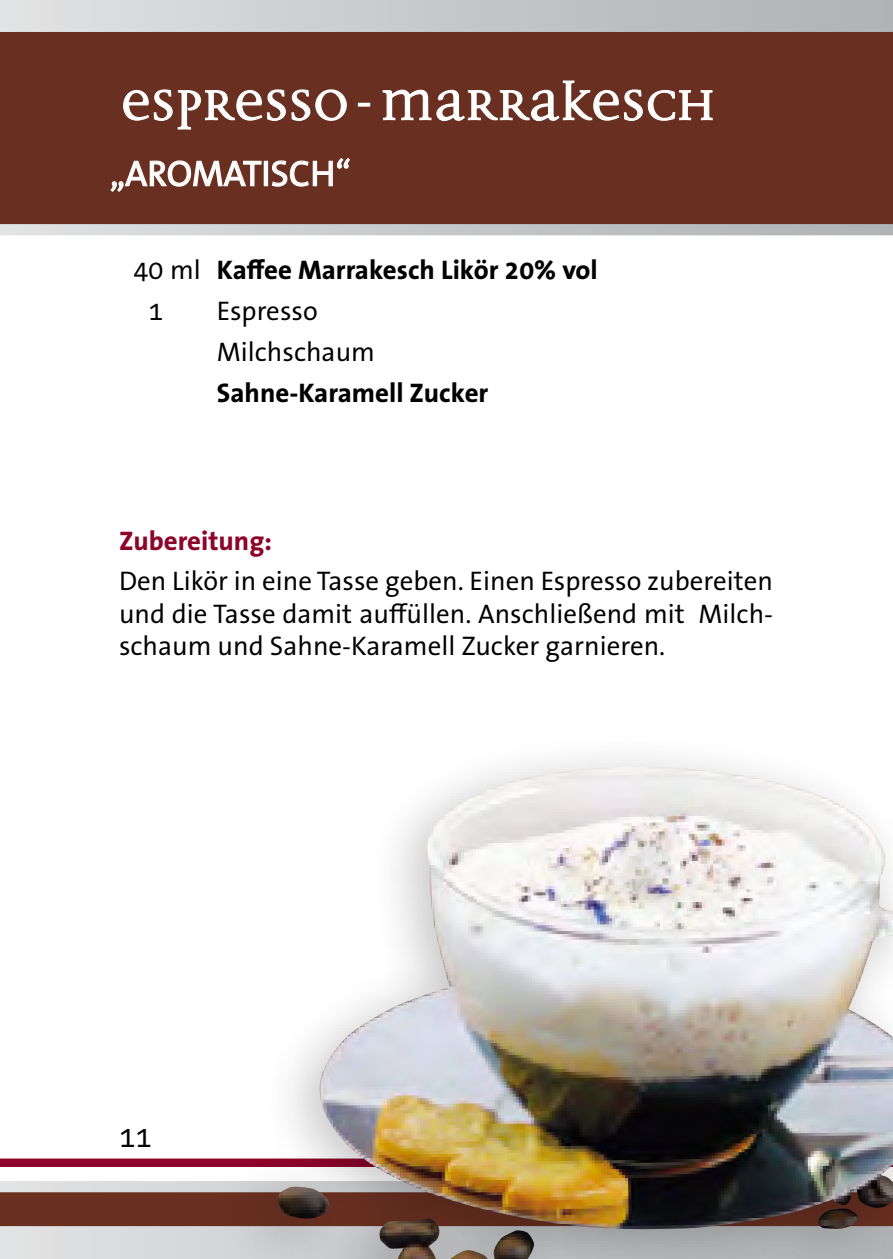
<style>
.page{position:relative;width:893px;height:1259px;background:#fff}
.page>*{position:absolute;margin:0;border:0;box-sizing:border-box;transform-origin:0 0}
.t1{font:75px "Disturbance OT";color:#fff}
.t2{font:36px "The Sans Office";letter-spacing:-.005em;color:#fff}
.t3{font:30px "The Sans Office";color:#000}
.t4{font:27px/32.4px "The Sans Office";color:#000;text-align:justify}
.t5{font:700 27px/40.8px "The Sans Office";color:#000}
.t6{font:700 27px "The Sans Office";color:#8d052b}
.s1{font-weight:400}
</style>
<div class="page">
<div style="left:0;top:19px;width:893px;height:211px;background:#693021"></div>
<div style="left:0;top:0;width:893px;height:32px;background:linear-gradient(to right,#e1e1e3,#aeb0b2)"></div>
<svg style="left:0;top:224px;width:893px;height:11px;background:#c6c7c8"></svg>
<div style="left:0;top:1186px;width:893px;height:50px;background:#693021"></div>
<div style="left:0;top:1181px;width:893px;height:11px;background:#dbdcdd"></div>
<div style="left:0;top:1158px;width:893px;height:9px;background:#8d052b"></div>
<div style="left:0;top:1226px;width:893px;height:33px;background:#dbdcdd"></div>
<svg style="left:123px;top:89px;width:224px;height:41px"></svg>
<div style="left:358px;top:103px;width:12px;height:4px;border:1px solid #fff"></div>
<svg style="left:382px;top:80px;width:331px;height:42px"></svg>
<svg style="left:110px;top:160px;width:152px;height:32px"></svg>
<div style="left:264px;top:161px;width:4px;height:25px;border:1px solid #fff"></div>
<svg style="left:272px;top:158px;width:78px;height:29px"></svg>
<div style="left:219px;top:727px;width:674px;height:532px;background:#000;opacity:.22"></div>
<img style="left:277px;top:766px;width:616px;height:493px">
<h1 class="t1" style="left:121px;top:67px;width:596px">espresso-marrakesch</h1>
<h2 class="t2" style="left:110px;top:150px;width:242px">„AROMATISCH“</h2>
<p class="t5" style="left:148px;top:249px;width:451px;text-indent:-15px"><span class="s1">40 ml</span> Kaffee Marrakesch Likör 20% vol<br><span class="s1">1</span></p>
<p class="t4" style="left:217px;top:290px;width:160px;line-height:40.8px">Espresso<br>Milchschaum</p>
<p class="t5" style="left:217px;top:372px;width:273px">Sahne-Karamell Zucker</p>
<p class="t6" style="left:119px;top:523px;width:154px">Zubereitung:</p>
<p class="t4" style="left:119px;top:564px;width:656px">Den Likör in eine Tasse geben. Einen Espresso zubereiten und die Tasse damit auffüllen. Anschließend mit Milch&shy;schaum und Sahne-Karamell Zucker garnieren.</p>
<p class="t3" style="left:119px;top:1117px;width:34px">11</p>
</div>
